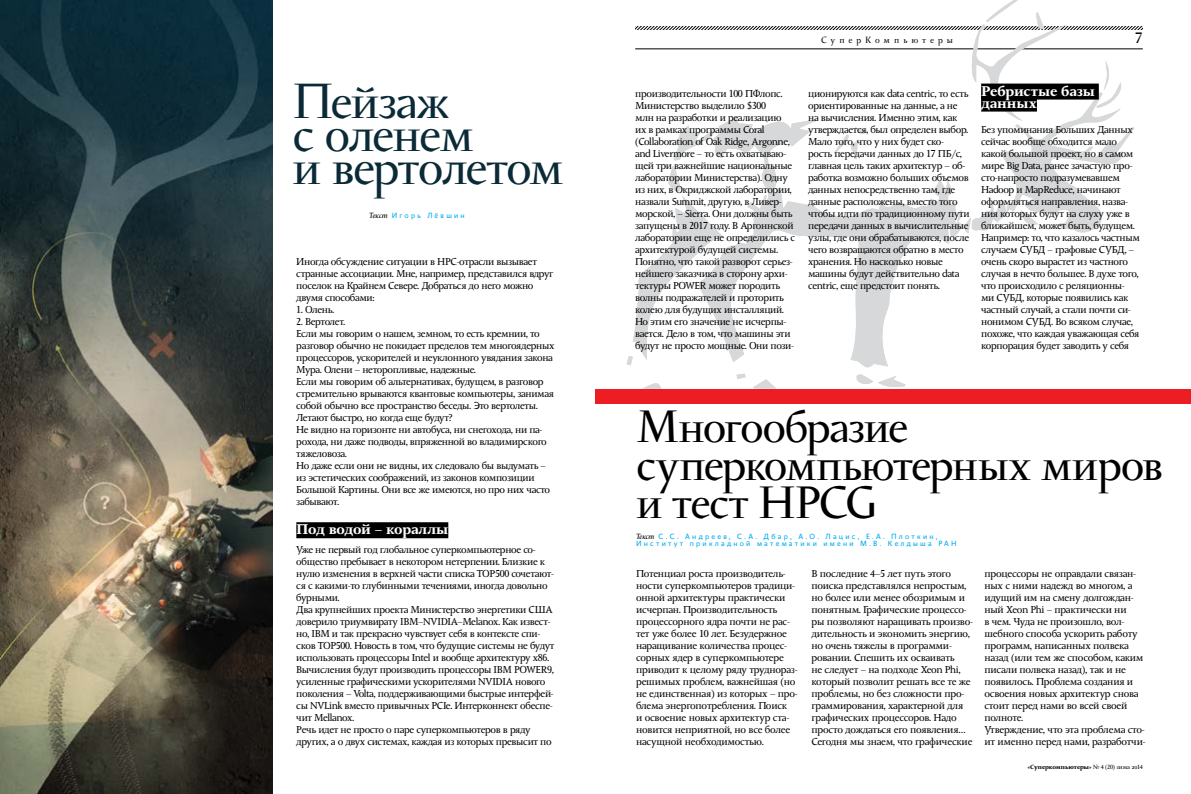
<style>
.page{position:relative;width:1191px;height:794px;background:#fff}
.page>*{position:absolute;margin:0;border:0;box-sizing:border-box;transform-origin:0 0}
.t1{font:49px "Conqueror OT";letter-spacing:-.04em;color:#0b2a37}
.t2{font:45px/38px "Conqueror OT";letter-spacing:-.035em;color:#000}
.t3{font:15px "Conqueror OT";color:#000}
.t4{font:700 14px/12px "Conqueror Text";letter-spacing:-.01em;color:#fff}
.t5{font:10px/12px "Conqueror Text";letter-spacing:-.03em;color:#000}
.t6{font:9px "Conqueror OT";letter-spacing:.435em;color:#000}
.t7{font:7.5px/7px "Conqueror Sans";letter-spacing:.3em;color:#00aeef}
.t8{font:700 6px "Conqueror Text";letter-spacing:-.005em;color:#000}
.s1{font-family:"Conqueror Text";font-style:italic;color:#000}
.s2{font-weight:400}
</style>
<div class="page">
<svg style="left:753px;top:379px;width:23px;height:9px"></svg>
<svg style="left:856px;top:374px;width:49px;height:13px"></svg>
<svg style="left:644px;top:383px;width:17px;height:5px"></svg>
<svg style="left:736px;top:374px;width:9px;height:5px"></svg>
<svg style="left:626px;top:0;width:516px;height:365px"></svg>
<div style="left:596px;top:389px;width:595px;height:15px;background:#ed1d24"></div>
<img style="left:0;top:0;width:272px;height:794px">
<div style="left:296px;top:522px;width:152px;height:16px;background:#000"></div>
<div style="left:981px;top:84px;width:117px;height:16px;background:#000"></div>
<div style="left:981px;top:96px;width:56px;height:16px;background:#000"></div>
<h1 class="t1" style="left:292px;top:74px;width:159px">Пейзаж</h1>
<h1 class="t1" style="left:292px;top:107px;width:183px">с оленем</h1>
<h1 class="t1" style="left:292px;top:140px;width:272px">и вертолетом</h1>
<p class="t7" style="left:369px;top:212px;width:97px"><span class="s1">Текст</span> Игорь Лёвшин</p>
<p class="t5" style="left:296px;top:256px;width:259px">Иногда обсуждение ситуации в HPC-отрасли вызывает странные ассоциации. Мне, например, представился вдруг поселок на Крайнем Севере. Добраться до него можно двумя способами:</p>
<p class="t5" style="left:296px;top:304px;width:39px">1. Олень.</p>
<p class="t5" style="left:296px;top:316px;width:260px">2. Вертолет.<br>Если мы говорим о нашем, земном, то есть кремнии, то разговор обычно не покидает пределов тем многоядерных процессоров, ускорителей и неуклонного увядания закона Мура. Олени – неторопливые, надежные.<br>Если мы говорим об альтернативах, будущем, в разговор стремительно врываются квантовые компьютеры, занимая собой обычно все пространство беседы. Это вертолеты.<br>Летают быстро, но когда еще будут?<br>Не видно на горизонте ни автобуса, ни снегохода, ни па&shy;рохода, ни даже подводы, впряженной во владимирского тяжеловоза.<br>Но даже если они не видны, их следовало бы выдумать – из эстетических соображений, из законов композиции Большой Картины. Они все же имеются, но про них часто забывают.</p>
<h3 class="t4" style="left:296px;top:524px;width:153px">Под водой – кораллы</h3>
<p class="t5" style="left:296px;top:544px;width:260px">Уже не первый год глобальное суперкомпьютерное со&shy;общество пребывает в некотором нетерпении. Близкие к нулю изменения в верхней части списка TOP500 сочетают&shy;ся с какими-то глубинными течениями, иногда довольно бурными.<br>Два крупнейших проекта Министерство энергетики США доверило триумвирату IBM–NVIDIA–Melanox. Как извест&shy;но, IBM и так прекрасно чувствует себя в контексте спи&shy;сков TOP500. Новость в том, что будущие системы не будут использовать процессоры Intel и вообще архитектуру x86.<br>Вычисления будут производить процессоры IBM POWER9, усиленные графическими ускорителями NVIDIA нового поколения – Volta, поддерживающими быстрые интерфей&shy;сы NVLink вместо привычных PCIe. Интерконнект обеспе&shy;чит Mellanox.<br>Речь идет не просто о паре суперкомпьютеров в ряду других, а о двух системах, каждая из которых превысит по</p>
<p class="t6" style="left:821px;top:35px;width:133px">СуперКомпьютеры</p>
<h3 class="t3" style="left:1135px;top:30px;width:9px">7</h3>
<p class="t5" style="left:635px;top:88px;width:162px">производительности 100 ПФлопс.<br>Министерство выделило $300<br>млн на разработки и реализацию их в рамках программы Coral (Collaboration of Oak Ridge, Argonne, and Livermore – то есть охватываю&shy;щей три важнейшие национальные лаборатории Министерства). Одну из них, в Окриджской лаборатории, назвали Summit, другую, в Ливер&shy;морской, – Sierra. Они должны быть запущены в 2017 году. В Аргоннской лаборатории еще не определились с архитектурой будущей системы.<br>Понятно, что такой разворот серьез&shy;нейшего заказчика в сторону архи&shy;тектуры POWER может породить волны подражателей и проторить колею для будущих инсталляций.<br>Но этим его значение не исчерпы&shy;вается. Дело в том, что машины эти будут не просто мощные. Они пози-</p>
<p class="t5" style="left:808px;top:88px;width:163px">ционируются как data centric, то есть ориентированные на данные, а не на вычисления. Именно этим, как утверждается, был определен выбор.<br>Мало того, что у них будет ско&shy;рость передачи данных до 17 ПБ/с, главная цель таких архитектур – об&shy;работка возможно больших объемов данных непосредственно там, где данные расположены, вместо того чтобы идти по традиционному пути передачи данных в вычислительные узлы, где они обрабатываются, после чего возвращаются обратно в место хранения. Но насколько новые машины будут действительно data centric, еще предстоит понять.</p>
<h3 class="t4" style="left:981px;top:85px;width:115px">Ребристые базы данных</h3>
<p class="t5" style="left:981px;top:124px;width:160px">Без упоминания Больших Данных сейчас вообще обходится мало какой большой проект, но в самом мире Big Data, ранее зачастую про&shy;сто-напросто подразумевавшем<br>Hadoop и MapReduce, начинают оформляться направления, назва&shy;ния которых будут на слуху уже в ближайшем, может быть, будущем.<br>Например: то, что казалось частным случаем СУБД – графовые СУБД, – очень скоро вырастет из частного случая в нечто большее. В духе того, что происходило с реляционны&shy;ми СУБД, которые появились как частный случай, а стали почти си&shy;нонимом СУБД. Во всяком случае, похоже, что каждая уважающая себя корпорация будет заводить у себя</p>
<h2 class="t2" style="left:636px;top:409px;width:529px">Многообразие суперкомпьютерных миров и тест hpcg</h2>
<p class="t7" style="left:636px;top:533px;width:322px"><span class="s1">Текст</span> С.С. Андреев, С.А. Дбар, А.О. Лацис, Е.А. Плоткин,<br>Институт прикладной математики имени М.В. Келдыша РАН</p>
<p class="t5" style="left:636px;top:568px;width:163px">Потенциал роста производитель&shy;ности суперкомпьютеров традици&shy;онной архитектуры практически исчерпан. Производительность процессорного ядра почти не рас&shy;тет уже более 10 лет. Безудержное наращивание количества процес&shy;сорных ядер в суперкомпьютере приводит к целому ряду труднораз&shy;решимых проблем, важнейшая (но не единственная) из которых – про&shy;блема энергопотребления. Поиск<br>и освоение новых архитектур ста&shy;новится неприятной, но все более насущной необходимостью.</p>
<p class="t5" style="left:811px;top:568px;width:163px">В последние 4–5 лет путь этого поиска представлялся непростым, но более или менее обозримым и понятным. Графические процессо&shy;ры позволяют наращивать произво&shy;дительность и экономить энергию, но очень тяжелы в программи&shy;ровании. Спешить их осваивать<br>не следует – на подходе Xeon Phi, который позволит решать все те же проблемы, но без сложности про&shy;граммирования, характерной для графических процессоров. Надо просто дождаться его появления…<br>Сегодня мы знаем, что графические</p>
<p class="t5" style="left:984px;top:568px;width:163px">процессоры не оправдали связан&shy;ных с ними надежд во многом, а идущий им на смену долгождан&shy;ный Xeon Phi – практически ни<br>в чем. Чуда не произошло, вол&shy;шебного способа ускорить работу программ, написанных полвека назад (или тем же способом, каким писали полвека назад), так и не появилось. Проблема создания и освоения новых архитектур снова стоит перед нами во всей своей полноте.<br>Утверждение, что эта проблема сто&shy;ит именно перед нами, разработчи-</p>
<p class="t8" style="left:1027px;top:763px;width:117px">«Суперкомпьютеры» <span class="s2">№ 4 (20) зима 2014</span></p>
</div>
